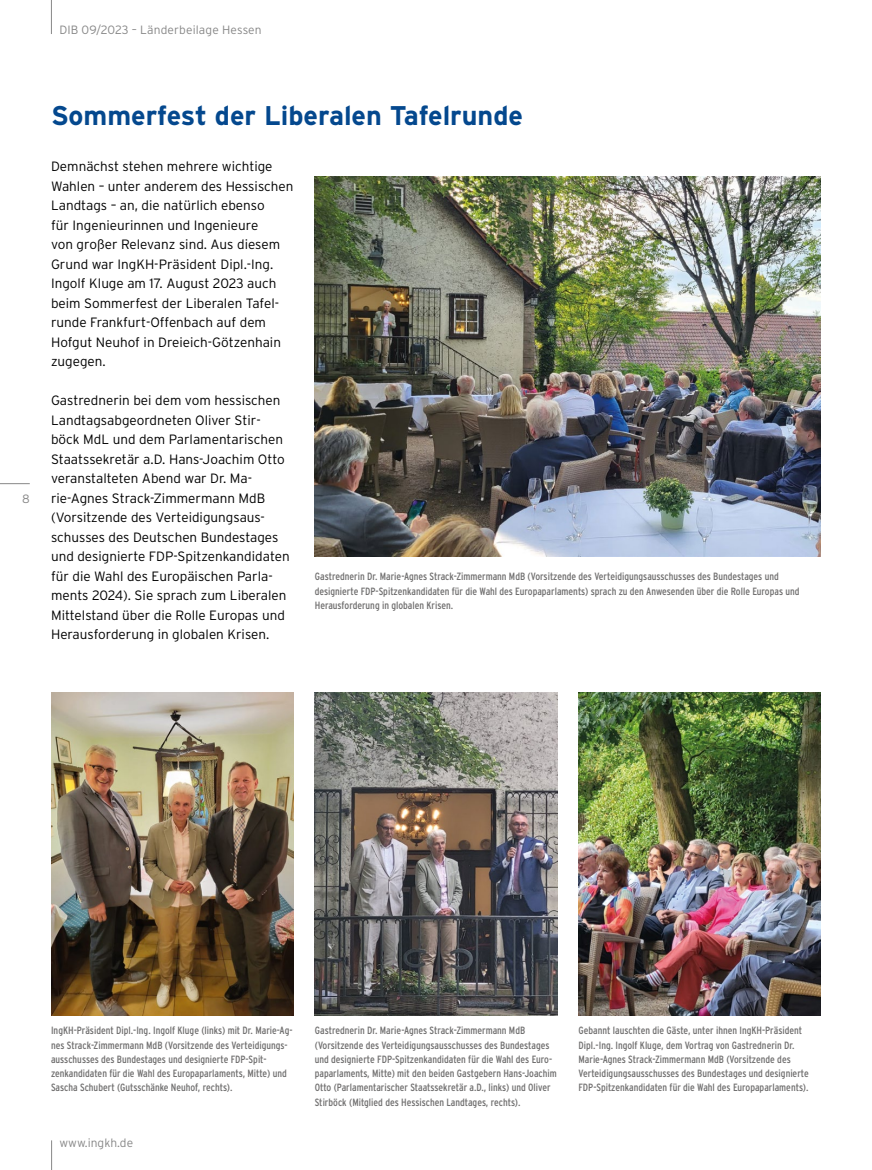
<style>
.page{position:relative;width:872px;height:1170px;background:#fff}
.page>*{position:absolute;margin:0;border:0;box-sizing:border-box;transform-origin:0 0}
.Headline_18_Pt{font:700 27px "Interstate";color:#04488e}
.Fließtext_Links{font:300 13.5px/19.5px "Interstate";color:#000}
.t1{font:300 12px "Interstate";letter-spacing:.01em;color:#878787}
.Bildunterschrift{font:condensed 10.5px/14.2px "Interstate";color:#706f6f}
</style>
<div class="page">
<hr style="left:0;top:483px;width:30px;height:1px;background:#878787">
<svg style="left:51px;top:1140px;width:1px;height:29px"></svg>
<hr style="left:51px;top:0;width:1px;height:34px;background:#878787">
<img style="left:578px;top:692px;width:243px;height:323px">
<img style="left:315px;top:692px;width:242px;height:323px">
<img style="left:315px;top:176px;width:506px;height:380px">
<img style="left:51px;top:692px;width:242px;height:323px">
<p class="t1" style="left:59px;top:23px;width:204px">DIB 09/2023 – Länderbeilage Hessen</p>
<p class="t1" style="left:22px;top:492px;width:9px">8</p>
<p class="Headline_18_Pt" style="left:51px;top:101px;width:473px">Sommerfest der Liberalen Tafelrunde</p>
<p class="Fließtext_Links" style="left:51px;top:156px;width:244px">Demnächst stehen mehrere wichtige Wahlen – unter anderem des Hessischen Landtags – an, die natürlich ebenso<br>für Ingenieurinnen und Ingenieure<br>von großer Relevanz sind. Aus diesem Grund war IngKH-Präsident Dipl.-Ing.<br>Ingolf Kluge am 17. August 2023 auch beim Sommerfest der Liberalen Tafel&shy;runde Frankfurt-Offenbach auf dem Hofgut Neuhof in Dreieich-Götzenhain zugegen.</p>
<p class="Fließtext_Links" style="left:51px;top:390px;width:240px">Gastrednerin bei dem vom hessischen Landtagsabgeordneten Oliver Stir&shy;böck MdL und dem Parlamentarischen Staatssekretär a.D. Hans-Joachim Otto veranstalteten Abend war Dr. Ma&shy;rie-Agnes Strack-Zimmermann MdB (Vorsitzende des Verteidigungsaus&shy;schusses des Deutschen Bundestages und designierte FDP-Spitzenkandidaten für die Wahl des Europäischen Parla&shy;ments 2024). Sie sprach zum Liberalen Mittelstand über die Rolle Europas und Herausforderung in globalen Krisen.</p>
<p class="Bildunterschrift" style="left:315px;top:569px;width:486px">Gastrednerin Dr. Marie-Agnes Strack-Zimmermann MdB (Vorsitzende des Verteidigungsausschusses des Bundestages und designierte FDP-Spitzenkandidaten für die Wahl des Europaparlaments) sprach zu den Anwesenden über die Rolle Europas und<br>Herausforderung in globalen Krisen.</p>
<p class="Bildunterschrift" style="left:51px;top:1023px;width:243px">IngKH-Präsident Dipl.-Ing. Ingolf Kluge (links) mit Dr. Marie-Ag&shy;nes Strack-Zimmermann MdB (Vorsitzende des Verteidigungs&shy;ausschusses des Bundestages und designierte FDP-Spit&shy;zenkandidaten für die Wahl des Europaparlaments, Mitte) und Sascha Schubert (Gutsschänke Neuhof, rechts).</p>
<p class="t1" style="left:60px;top:1135px;width:75px">www.ingkh.de</p>
<p class="Bildunterschrift" style="left:315px;top:1023px;width:244px">Gastrednerin Dr. Marie-Agnes Strack-Zimmermann MdB (Vorsitzende des Verteidigungsausschusses des Bundestages und designierte FDP-Spitzenkandidaten für die Wahl des Euro&shy;paparlaments, Mitte) mit den beiden Gastgebern Hans-Joachim Otto (Parlamentarischer Staatssekretär a.D., links) und Oliver Stirböck (Mitglied des Hessischen Landtages, rechts).</p>
<p class="Bildunterschrift" style="left:578px;top:1023px;width:232px">Gebannt lauschten die Gäste, unter ihnen IngKH-Präsident Dipl.-Ing. Ingolf Kluge, dem Vortrag von Gastrednerin Dr.<br>Marie-Agnes Strack-Zimmermann MdB (Vorsitzende des Verteidigungsausschusses des Bundestages und designierte FDP-Spitzenkandidaten für die Wahl des Europaparlaments).</p>
</div>
